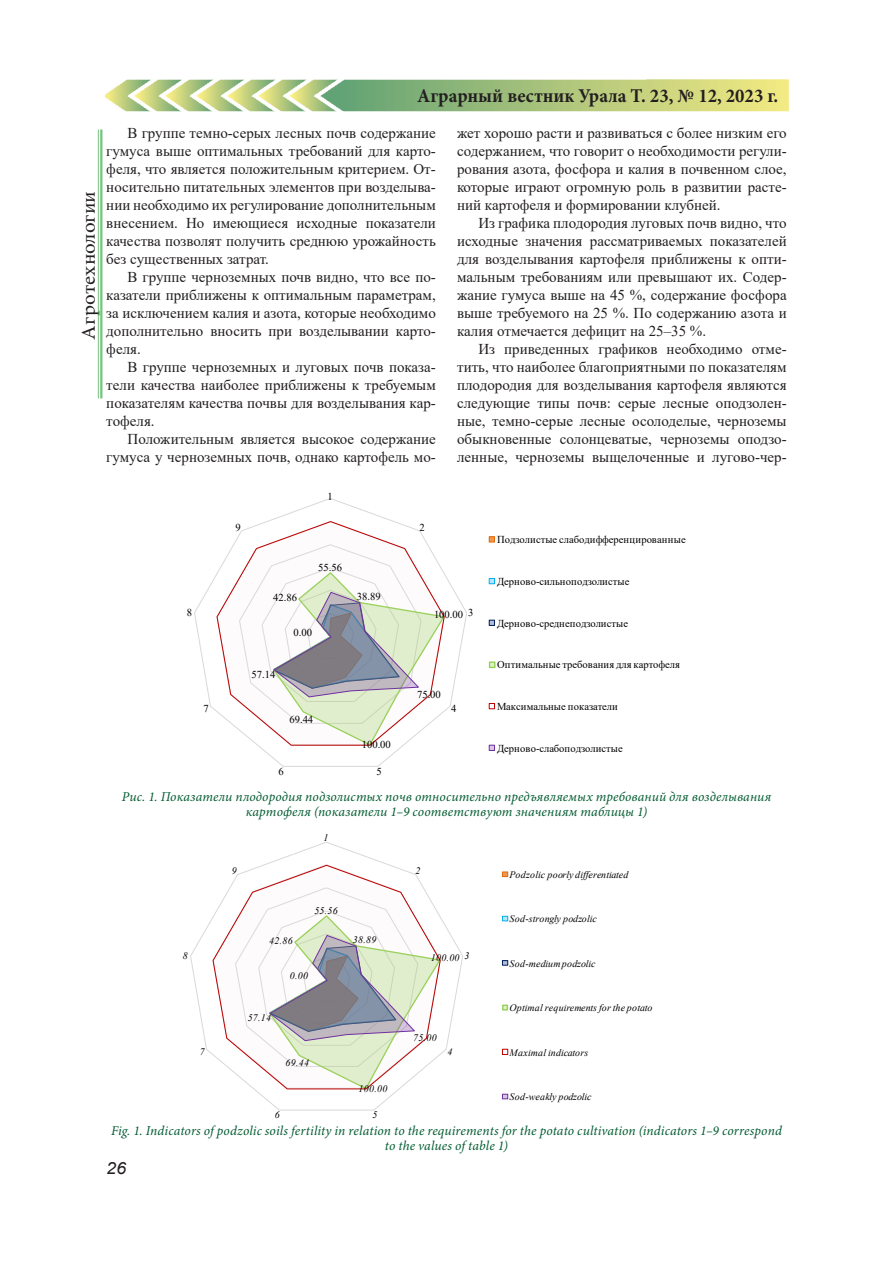
<style>
.page{position:relative;width:893px;height:1263px;background:#fff}
.page>*{position:absolute;margin:0;border:0;box-sizing:border-box;transform-origin:0 0}
.t1{font:700 19.5px "Minion Pro";color:#231f20;scale:.96 1}
.t2{font:19.5px "Minion Pro";letter-spacing:.005em;color:#231f20;scale:1.08 1}
.t3{font:italic 16.8px "Arial";color:#231f20;scale:1.08 1}
.t4{font:15px/18px "Times New Roman";color:#231f20;text-align:justify}
.t5{font:italic 13.5px/15px "Minion Pro";letter-spacing:.01em;color:#025b30;text-align:center}
.t6{font:10.65px "Times New Roman";color:#000}
.t7{font:italic 9.9px "Times New Roman";letter-spacing:.01em;color:#000}
.t8{font:italic 9.9px "Times New Roman";letter-spacing:-.01em;color:#000}
</style>
<div class="page">
<hr style="left:100px;top:129px;width:2px;height:269px;background:#40ae49">
<hr style="left:98px;top:129px;width:1px;height:269px;background:#40ae49">
<img style="left:105px;top:79px;width:684px;height:32px">
<svg style="left:194px;top:498px;width:273px;height:269px"></svg>
<svg style="left:216px;top:521px;width:229px;height:225px"></svg>
<svg style="left:271px;top:571px;width:175px;height:176px"></svg>
<svg style="left:489px;top:536px;width:6px;height:6px"></svg>
<svg style="left:489px;top:578px;width:6px;height:6px"></svg>
<svg style="left:489px;top:620px;width:6px;height:6px"></svg>
<div style="left:489px;top:661px;width:6px;height:7px;border:1px solid #92d050"></div>
<svg style="left:489px;top:703px;width:6px;height:6px"></svg>
<svg style="left:489px;top:745px;width:6px;height:6px"></svg>
<svg style="left:190px;top:842px;width:273px;height:269px"></svg>
<svg style="left:212px;top:864px;width:229px;height:225px"></svg>
<svg style="left:267px;top:914px;width:175px;height:176px"></svg>
<svg style="left:502px;top:872px;width:6px;height:5px"></svg>
<svg style="left:502px;top:916px;width:6px;height:5px"></svg>
<svg style="left:502px;top:960px;width:6px;height:5px"></svg>
<svg style="left:502px;top:1004px;width:6px;height:6px"></svg>
<svg style="left:502px;top:1049px;width:6px;height:6px"></svg>
<svg style="left:502px;top:1094px;width:6px;height:5px"></svg>
<h1 class="t1" style="left:417px;top:82px;width:378px">Аграрный вестник Урала Т. 23, № 12, 2023 г.</h1>
<p class="t4" style="left:106px;top:123px;width:331px;text-indent:21px">В группе темно-серых лесных почв содержание гумуса выше оптимальных требований для карто&shy;феля, что является положительным критерием. От&shy;носительно питательных элементов при возделыва&shy;нии необходимо их регулирование дополнительным внесением. Но имеющиеся исходные показатели качества позволят получить среднюю урожайность без существенных затрат.</p>
<p class="t4" style="left:106px;top:267px;width:331px;text-indent:21px">В группе черноземных почв видно, что все по&shy;казатели приближены к оптимальным параметрам, за исключением калия и азота, которые необходимо дополнительно вносить при возделывании карто&shy;феля.</p>
<p class="t4" style="left:106px;top:357px;width:331px;text-indent:21px">В группе черноземных и луговых почв показа&shy;тели качества наиболее приближены к требуемым показателям качества почвы для возделывания кар&shy;тофеля.</p>
<p class="t4" style="left:106px;top:429px;width:331px;text-align:right">Положительным является высокое содержание гумуса у черноземных почв, однако картофель мо-</p>
<p class="t4" style="left:457px;top:123px;width:331px">жет хорошо расти и развиваться с более низким его содержанием, что говорит о необходимости регули&shy;рования азота, фосфора и калия в почвенном слое, которые играют огромную роль в развитии расте&shy;ний картофеля и формировании клубней.</p>
<p class="t4" style="left:457px;top:213px;width:331px;text-indent:21px">Из графика плодородия луговых почв видно, что исходные значения рассматриваемых показателей для возделывания картофеля приближены к опти&shy;мальным требованиям или превышают их. Содер&shy;жание гумуса выше на 45 %, содержание фосфора выше требуемого на 25 %. По содержанию азота и калия отмечается дефицит на 25–35 %.</p>
<p class="t4" style="left:457px;top:339px;width:331px;text-indent:21px">Из приведенных графиков необходимо отме&shy;тить, что наиболее благоприятными по показателям плодородия для возделывания картофеля являются следующие типы почв: серые лесные оподзолен&shy;ные, темно-серые лесные осолоделые, черноземы обыкновенные солонцеватые, черноземы оподзо&shy;ленные, черноземы выщелоченные и лугово-чер-</p>
<h1 class="t2" style="left:76px;top:340px;width:139px;rotate:-90deg">Агротехнологии</h1>
<p class="t6" style="left:187px;top:605px;width:7px">8</p>
<p class="t6" style="left:204px;top:701px;width:7px">7</p>
<p class="t6" style="left:236px;top:520px;width:7px">9</p>
<p class="t6" style="left:327px;top:489px;width:7px">1</p>
<p class="t6" style="left:273px;top:590px;width:25px">42.86</p>
<p class="t6" style="left:318px;top:560px;width:25px">55.56</p>
<p class="t6" style="left:294px;top:625px;width:20px">0.00</p>
<p class="t6" style="left:251px;top:666px;width:25px">57.14</p>
<p class="t6" style="left:289px;top:712px;width:25px">69.44</p>
<p class="t6" style="left:279px;top:764px;width:7px">6</p>
<p class="t6" style="left:357px;top:589px;width:25px">38.89</p>
<p class="t6" style="left:362px;top:737px;width:31px">100.00</p>
<p class="t6" style="left:376px;top:764px;width:7px">5</p>
<p class="t6" style="left:419px;top:520px;width:7px">2</p>
<p class="t6" style="left:468px;top:605px;width:7px">3</p>
<p class="t6" style="left:434px;top:606px;width:31px">100.00</p>
<p class="t6" style="left:417px;top:686px;width:25px">75.00</p>
<p class="t6" style="left:451px;top:701px;width:7px">4</p>
<p class="t6" style="left:497px;top:532px;width:190px">Подзолистые слабодифференцированные</p>
<p class="t6" style="left:497px;top:574px;width:134px">Дерново-сильноподзолистые</p>
<p class="t6" style="left:497px;top:615px;width:133px">Дерново-среднеподзолистые</p>
<p class="t6" style="left:497px;top:657px;width:184px">Оптимальные требования для картофеля</p>
<p class="t6" style="left:497px;top:699px;width:122px">Максимальные показатели</p>
<p class="t6" style="left:497px;top:741px;width:127px">Дерново-слабоподзолистые</p>
<p class="t5" style="left:122px;top:789px;width:651px">Рис. 1. Показатели плодородия подзолистых почв относительно предъявляемых требований для возделывания картофеля (показатели 1–9 соответствуют значениям таблицы 1)</p>
<p class="t7" style="left:324px;top:831px;width:6px">1</p>
<p class="t7" style="left:232px;top:864px;width:6px">9</p>
<p class="t8" style="left:510px;top:868px;width:120px">Podzolic poorly differentiated</p>
<p class="t7" style="left:510px;top:912px;width:89px">Sod-strongly podzolic</p>
<p class="t7" style="left:510px;top:956px;width:87px">Sod-medium podzolic</p>
<p class="t7" style="left:510px;top:1001px;width:144px">Optimal requirements for the potato</p>
<p class="t7" style="left:510px;top:1045px;width:80px">Maximal indicators</p>
<p class="t7" style="left:510px;top:1090px;width:83px">Sod-weakly podzolic</p>
<p class="t5" style="left:111px;top:1123px;width:672px">Fig. 1. Indicators of podzolic soils fertility in relation to the requirements for the potato cultivation (indicators 1–9 correspond to the values of table 1)</p>
<p class="t7" style="left:416px;top:864px;width:6px">2</p>
<p class="t7" style="left:314px;top:904px;width:25px">55.56</p>
<p class="t7" style="left:353px;top:933px;width:25px">38.89</p>
<p class="t7" style="left:269px;top:934px;width:25px">42.86</p>
<p class="t7" style="left:183px;top:949px;width:6px">8</p>
<p class="t7" style="left:464px;top:949px;width:6px">3</p>
<p class="t7" style="left:431px;top:951px;width:30px">100.00</p>
<p class="t7" style="left:290px;top:969px;width:20px">0.00</p>
<p class="t7" style="left:248px;top:1011px;width:25px">57.14</p>
<p class="t7" style="left:413px;top:1031px;width:25px">75.00</p>
<p class="t7" style="left:447px;top:1045px;width:6px">4</p>
<p class="t7" style="left:200px;top:1045px;width:6px">7</p>
<p class="t7" style="left:286px;top:1056px;width:25px">69.44</p>
<p class="t7" style="left:359px;top:1081px;width:30px">100.00</p>
<p class="t7" style="left:275px;top:1108px;width:6px">6</p>
<p class="t7" style="left:373px;top:1108px;width:6px">5</p>
<p class="t3" style="left:106px;top:1157px;width:20px">26</p>
</div>
